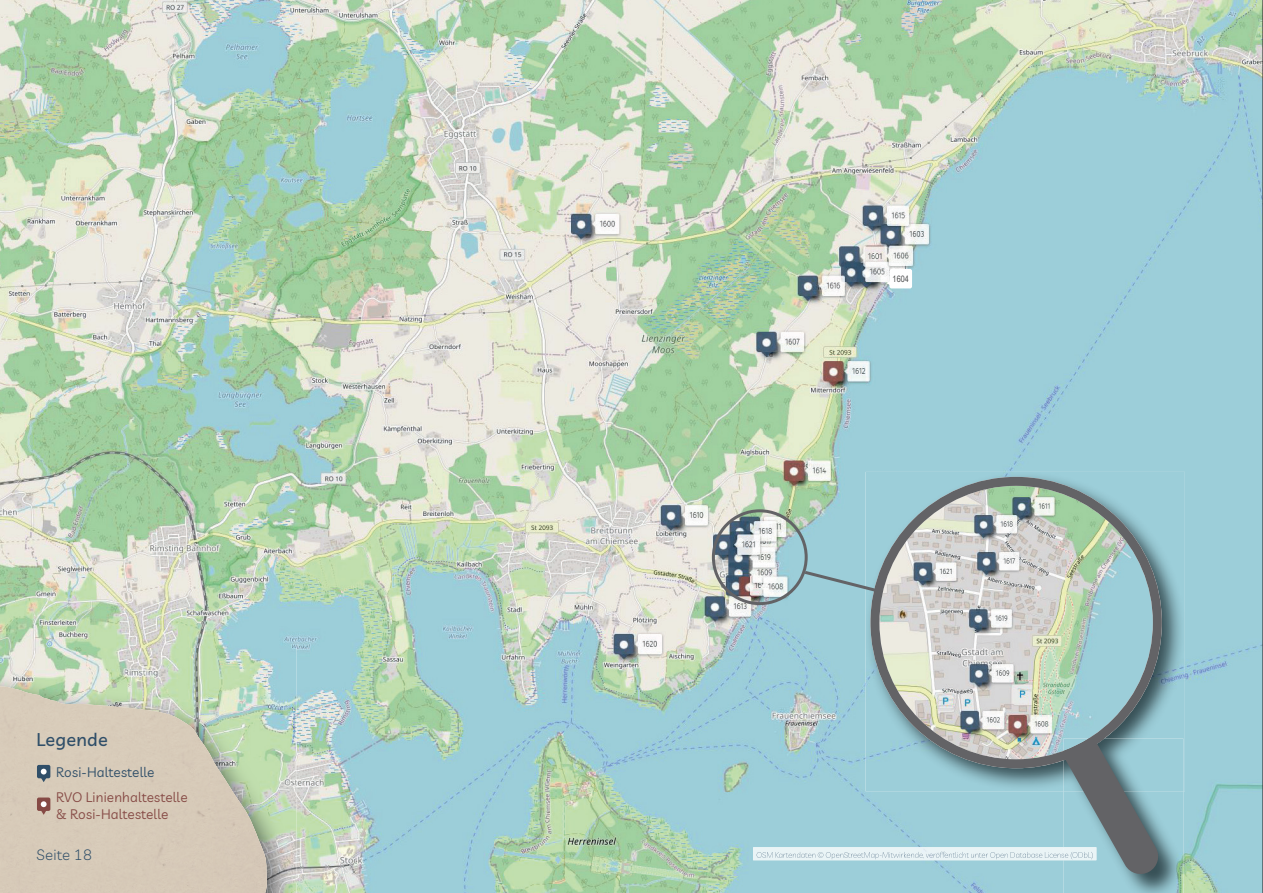
<style>
.page{position:relative;width:1263px;height:893px;background:#fff}
.page>*{position:absolute;margin:0;border:0;box-sizing:border-box;transform-origin:0 0}
.t1{font:500 18px "Livvic";letter-spacing:.015em;color:#304f69}
.t2{font:300 15px "Livvic";letter-spacing:.015em;color:#304f69}
.t3{font:13.5px/16.2px "Livvic";letter-spacing:.015em;color:#864a45}
.t4{font:13.5px "Livvic";letter-spacing:.01em;color:#304f69}
.t5{font:8.85px "Arial Narrow";color:#4b4c4d}
</style>
<div class="page">
<img style="left:0;top:0;width:1262px;height:893px">
<img style="left:865px;top:472px;width:320px;height:319px">
<img style="left:870px;top:477px;width:292px;height:291px">
<img style="left:1063px;top:738px;width:120px;height:155px">
<svg style="left:1063px;top:738px;width:98px;height:138px;background:#7d99a0"></svg>
<div style="left:712px;top:509px;width:96px;height:96px;border:3px solid #636366;border-radius:50%"></div>
<svg style="left:801px;top:569px;width:80px;height:25px;background:#92bbc4"></svg>
<div style="left:889px;top:269px;width:23px;height:19px;background:#fff;border-radius:2px"></div>
<svg style="left:886px;top:280px;width:4px;height:6px"></svg>
<div style="left:753px;top:847px;width:343px;height:13px;background:#eaf4f6"></div>
<img style="left:757px;top:852px;width:306px;height:7px">
<img style="left:1063px;top:852px;width:30px;height:7px">
<hr style="left:1093px;top:892px;width:170px;height:1px;background:#9cced9">
<img style="left:0;top:648px;width:296px;height:245px">
<img style="left:0;top:657px;width:267px;height:95px">
<img style="left:102px;top:705px;width:107px;height:60px">
<img style="left:0;top:686px;width:102px;height:83px">
<img style="left:209px;top:752px;width:58px;height:141px">
<div style="left:102px;top:765px;width:111px;height:87px;background:#d7cab9"></div>
<div style="left:0;top:769px;width:106px;height:83px;background:#d7cbb9"></div>
<div style="left:0;top:852px;width:214px;height:41px;background:#d6c9b8"></div>
<div style="left:37px;top:765px;width:13px;height:13px;background:#304f69;border-radius:2px"></div>
<svg style="left:40px;top:769px;width:7px;height:13px"></svg>
<div style="left:37px;top:797px;width:13px;height:14px;background:#864a45;border-radius:2px"></div>
<svg style="left:40px;top:801px;width:7px;height:14px"></svg>
<hr style="left:1262px;top:0;width:1px;height:893px;background:#231f20">
<h1 class="t1" style="left:37px;top:726px;width:73px">Legende</h1>
<p class="t4" style="left:56px;top:762px;width:100px">Rosi-Haltestelle</p>
<p class="t3" style="left:56px;top:789px;width:133px">RVO Linienhaltestelle &amp; Rosi-Haltestelle</p>
<p class="t2" style="left:37px;top:844px;width:57px">Seite 18</p>
<p class="t5" style="left:893px;top:272px;width:18px">1604</p>
</div>
